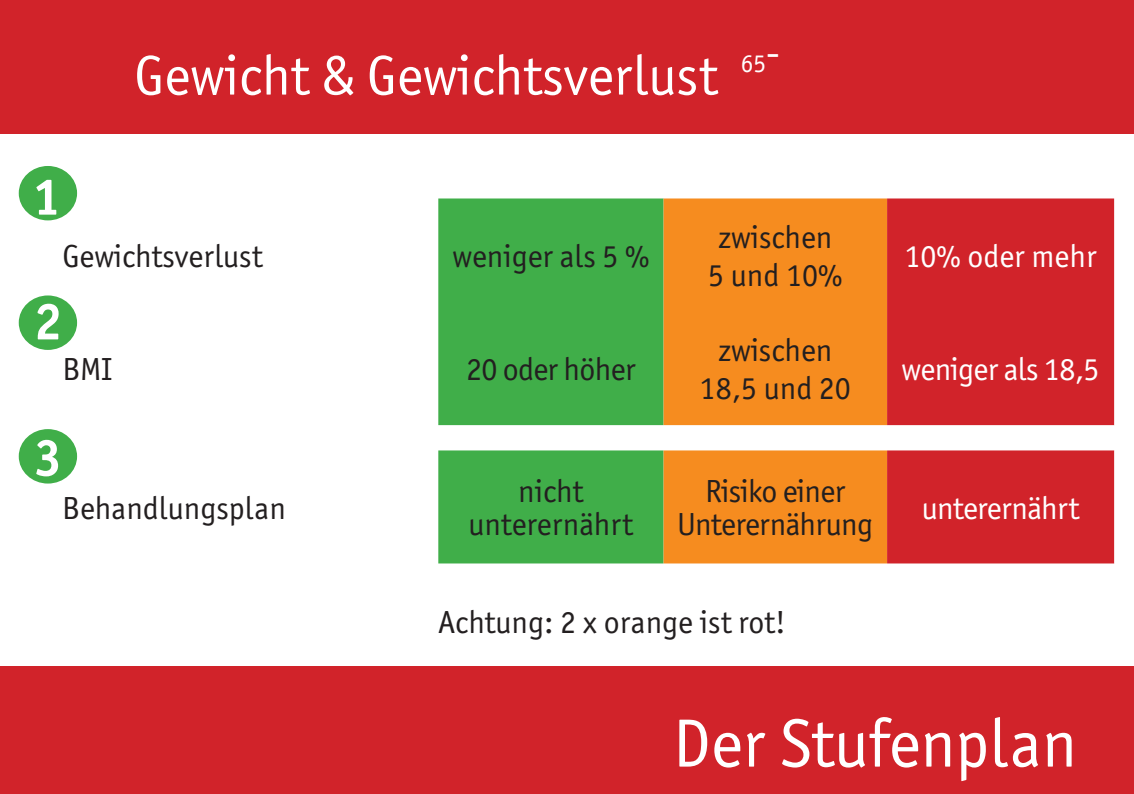
<style>
.page{position:relative;width:1134px;height:794px;background:#fff}
.page>*{position:absolute;margin:0;border:0;box-sizing:border-box;transform-origin:0 0}
.t1{font:68.4px "Officina Sans ITC Pro";color:#fff}
.t2{font:56px "Officina Sans ITC Pro";color:#fff}
.t3{font:700 52px "Officina Sans ITC Pro";color:#fff}
.t4{font:32px/38.4px "Officina Sans ITC Pro";color:#231f20;text-align:center}
.t5{font:32px/33.2px "Officina Sans ITC Pro";letter-spacing:-.02em;color:#231f20;text-align:center}
.t6{font:32px "Officina Sans ITC Pro";letter-spacing:-.02em;color:#fff}
.t7{font:32px "Officina Sans ITC Pro";color:#fff}
</style>
<div class="page">
<div style="left:0;top:0;width:1134px;height:133px;background:#d1232a"></div>
<div style="left:0;top:667px;width:1134px;height:127px;background:#d1232a"></div>
<div style="left:19px;top:166px;width:58px;height:54px;background:#40ae49;border-radius:50%"></div>
<div style="left:19px;top:295px;width:58px;height:55px;background:#40ae49;border-radius:50%"></div>
<div style="left:438px;top:198px;width:226px;height:227px;background:#40ae49"></div>
<div style="left:664px;top:198px;width:223px;height:227px;background:#f68c1f"></div>
<div style="left:887px;top:198px;width:227px;height:227px;background:#d1232a"></div>
<svg style="left:57px;top:425px;width:1057px;height:139px"></svg>
<div style="left:19px;top:429px;width:58px;height:54px;background:#40ae49;border-radius:50%"></div>
<h2 class="t2" style="left:134px;top:43px;width:647px">Gewicht &amp; Gewichtsverlust <sup>65</sup><sup>-</sup></h2>
<h3 class="t3" style="left:33px;top:165px;width:29px">1</h3>
<p class="t4" style="left:62px;top:237px;width:202px">Gewichtsverlust</p>
<p class="t4" style="left:452px;top:237px;width:198px">weniger als 5 %</p>
<h3 class="t3" style="left:34px;top:289px;width:29px">2</h3>
<p class="t4" style="left:62px;top:350px;width:51px">BMI</p>
<p class="t5" style="left:466px;top:353px;width:171px">20 oder höher</p>
<h3 class="t3" style="left:34px;top:425px;width:29px">3</h3>
<p class="t4" style="left:708px;top:217px;width:136px">zwischen<br>5 und 10%</p>
<p class="t4" style="left:700px;top:331px;width:153px">zwischen<br>18,5 und 20</p>
<p class="t4" style="left:62px;top:488px;width:225px">Behandlungsplan</p>
<p class="t4" style="left:468px;top:474px;width:166px;line-height:33.2px">nicht unterernährt</p>
<p class="t5" style="left:677px;top:474px;width:197px">Risiko einer<br>Unterernährung</p>
<p class="t4" style="left:438px;top:603px;width:349px">Achtung: 2 x orange ist rot!</p>
<p class="t7" style="left:904px;top:237px;width:194px">10% oder mehr</p>
<p class="t6" style="left:901px;top:350px;width:199px">weniger als 18,5</p>
<p class="t6" style="left:922px;top:489px;width:159px">unterernährt</p>
<h1 class="t1" style="left:673px;top:703px;width:406px">Der Stufenplan</h1>
</div>
